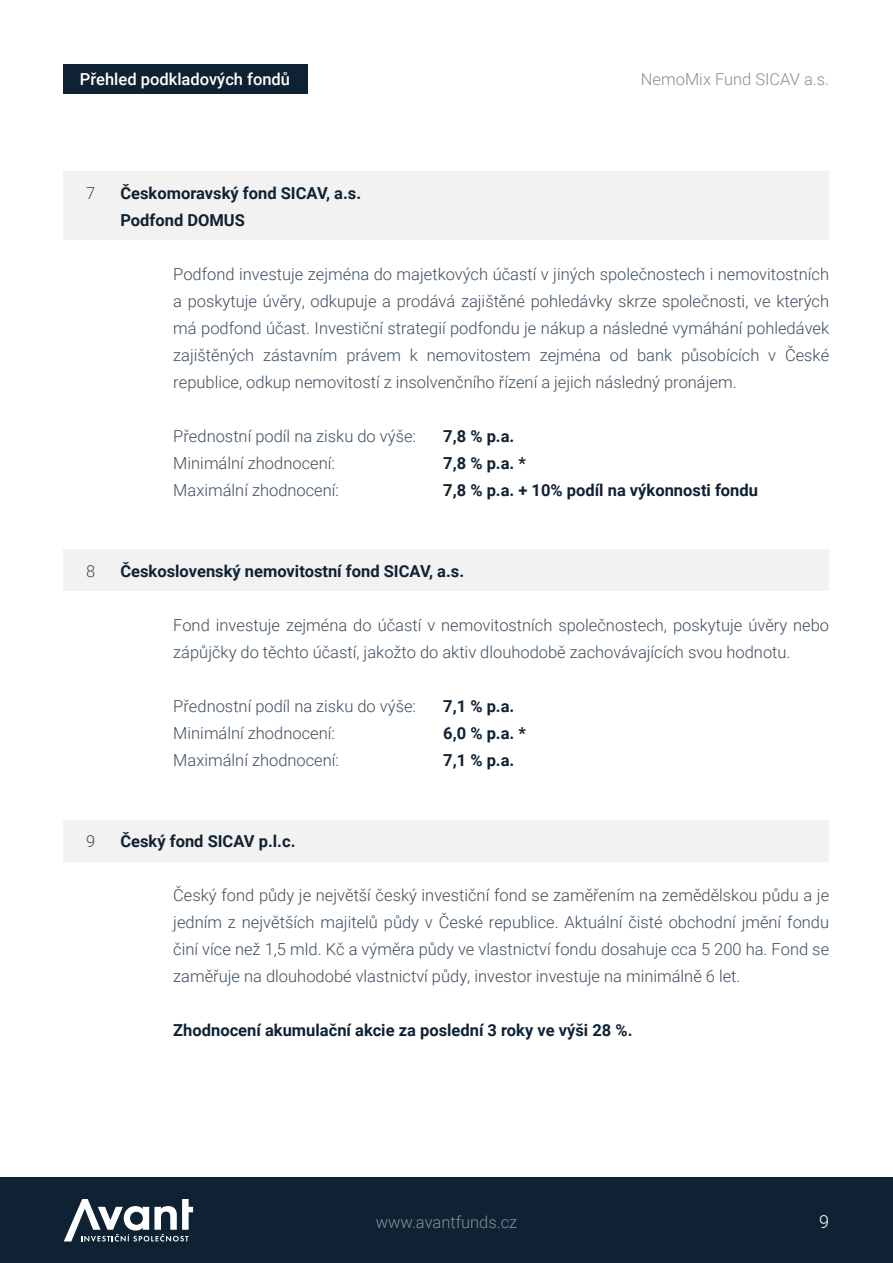
<style>
.page{position:relative;width:893px;height:1263px;background:#fff}
.page>*{position:absolute;margin:0;border:0;box-sizing:border-box;transform-origin:0 0}
.t1{font:300 18px "Roboto";color:#fff}
.t2{font:300 16.5px/27px "Roboto";color:#3d4e5d;text-align:justify}
.t3{font:700 16.5px/27px "Roboto";color:#0f2233}
.t4{font:300 16.5px "Roboto";color:#878f98}
.t5{font:500 16.5px "Roboto";color:#fff}
</style>
<div class="page">
<div style="left:0;top:1177px;width:893px;height:86px;background:#0f2233"></div>
<svg style="left:64px;top:1199px;width:129px;height:42px"></svg>
<div style="left:64px;top:172px;width:765px;height:68px;background:#f2f2f2"></div>
<div style="left:64px;top:550px;width:765px;height:41px;background:#f2f2f2"></div>
<div style="left:64px;top:820px;width:765px;height:41px;background:#f2f2f2"></div>
<div style="left:64px;top:64px;width:244px;height:30px;background:#0f2233"></div>
<p class="t5" style="left:80px;top:67px;width:212px">Přehled podkladových fondů</p>
<p class="t2" style="left:86px;top:179px;width:11px">7</p>
<p class="t3" style="left:120px;top:179px;width:242px">Českomoravský fond SICAV, a.s.<br>Podfond DOMUS</p>
<p class="t4" style="left:641px;top:67px;width:190px">NemoMix Fund SICAV a.s.</p>
<p class="t2" style="left:86px;top:557px;width:11px">8</p>
<p class="t2" style="left:86px;top:827px;width:11px">9</p>
<p class="t2" style="left:173px;top:260px;width:657px">Podfond investuje zejména do majetkových účastí v jiných společnostech i nemovitostních a poskytuje úvěry, odkupuje a prodává zajištěné pohledávky skrze společnosti, ve kterých má podfond účast. Investiční strategií podfondu je nákup a následné vymáhání pohledávek zajištěných zástavním právem k nemovitostem zejména od bank působících v České republice, odkup nemovitostí z insolvenčního řízení a jejich následný pronájem.</p>
<p class="t2" style="left:173px;top:422px;width:244px">Přednostní podíl na zisku do výše:</p>
<p class="t3" style="left:443px;top:422px;width:73px">7,8 % p.a.</p>
<p class="t2" style="left:173px;top:449px;width:163px">Minimální zhodnocení:</p>
<p class="t3" style="left:443px;top:449px;width:84px">7,8 % p.a. *</p>
<p class="t2" style="left:173px;top:476px;width:167px">Maximální zhodnocení:</p>
<p class="t3" style="left:443px;top:476px;width:316px">7,8 % p.a. + 10% podíl na výkonnosti fondu</p>
<p class="t3" style="left:120px;top:557px;width:345px">Československý nemovitostní fond SICAV, a.s.</p>
<p class="t2" style="left:173px;top:611px;width:657px">Fond investuje zejména do účastí v nemovitostních společnostech, poskytuje úvěry nebo zápůjčky do těchto účastí, jakožto do aktiv dlouhodobě zachovávajících svou hodnotu.</p>
<p class="t2" style="left:173px;top:692px;width:244px">Přednostní podíl na zisku do výše:</p>
<p class="t3" style="left:443px;top:692px;width:73px">7,1 % p.a.</p>
<p class="t2" style="left:173px;top:719px;width:163px">Minimální zhodnocení:</p>
<p class="t3" style="left:443px;top:719px;width:84px">6,0 % p.a. *</p>
<p class="t2" style="left:173px;top:746px;width:167px">Maximální zhodnocení:</p>
<p class="t3" style="left:443px;top:746px;width:73px">7,1 % p.a.</p>
<p class="t3" style="left:120px;top:827px;width:177px">Český fond SICAV p.l.c.</p>
<p class="t2" style="left:173px;top:881px;width:657px">Český fond půdy je největší český investiční fond se zaměřením na zemědělskou půdu a je jedním z největších majitelů půdy v České republice. Aktuální čisté obchodní jmění fondu činí více než 1,5 mld. Kč a výměra půdy ve vlastnictví fondu dosahuje cca 5 200 ha. Fond se zaměřuje na dlouhodobé vlastnictví půdy, investor investuje na minimálně 6 let.</p>
<p class="t3" style="left:173px;top:1016px;width:461px">Zhodnocení akumulační akcie za poslední 3 roky ve výši 28 %.</p>
<p class="t4" style="left:376px;top:1210px;width:143px">www.avantfunds.cz</p>
<p class="t1" style="left:819px;top:1209px;width:11px">9</p>
</div>
